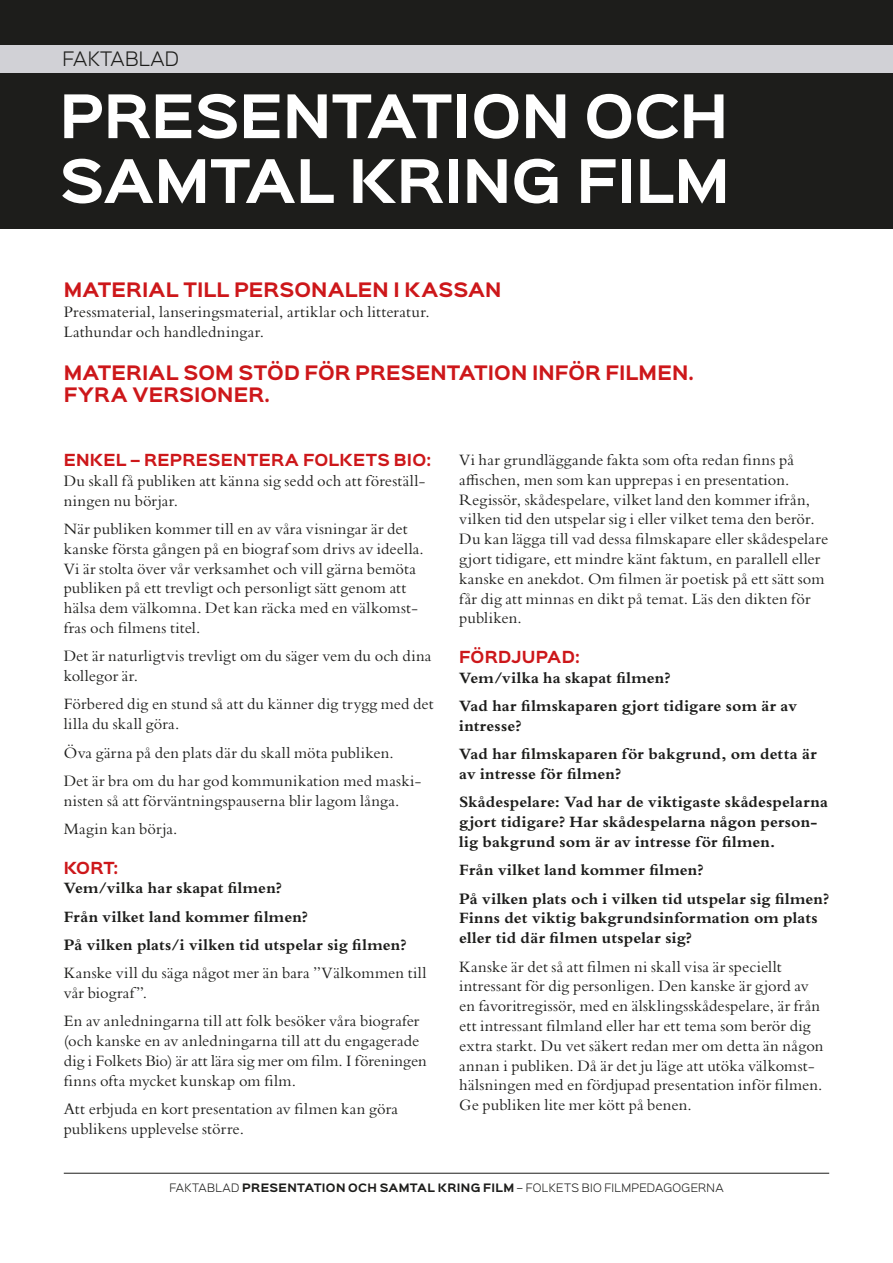
<style>
.page{position:relative;width:893px;height:1263px;background:#fff}
.page>*{position:absolute;margin:0;border:0;box-sizing:border-box;transform-origin:0 0}
.t1{font:700 54px/64.8px "Sinkin Sans 700";color:#fff}
.t2{font:700 18px/21.6px "Sinkin Sans 700";letter-spacing:.005em;color:#cd171a}
.t3{font:300 18px "Sinkin Sans 300";letter-spacing:.01em;color:#1d1d1b}
.t4{font:16.5px/19.8px "Bembo Std";letter-spacing:.01em;color:#1d1d1b}
.t5{font:700 16.5px/19.8px "Bembo Std";letter-spacing:.01em;color:#1d1d1b}
.t6{font:700 15px "Sinkin Sans 700";letter-spacing:.015em;color:#cd171a}
.t7{font:300 10.5px "Sinkin Sans 300";letter-spacing:.03em;color:#1d1d1b}
.s1{font-family:"Sinkin Sans 700";font-weight:700}
</style>
<div class="page">
<div style="left:0;top:0;width:893px;height:229px;background:#1d1d1b"></div>
<div style="left:0;top:45px;width:893px;height:28px;background:#d1d1d6"></div>
<hr style="left:64px;top:1173px;width:765px;height:1px;background:#1d1d1b">
<p class="t3" style="left:63px;top:44px;width:118px">FAKTABLAD</p>
<p class="t1" style="left:60px;top:87px;width:672px">PRESENTATION OCH<br>SAMTAL KRING FILM</p>
<p class="t2" style="left:64px;top:280px;width:439px">MATERIAL TILL PERSONALEN I KASSAN</p>
<p class="t4" style="left:64px;top:302px;width:367px">Pressmaterial, lanseringsmaterial, artiklar och litteratur.<br>Lathundar och handledningar.</p>
<p class="t2" style="left:64px;top:363px;width:632px">MATERIAL SOM STÖD FÖR PRESENTATION INFÖR FILMEN.<br>FYRA VERSIONER.</p>
<p class="t6" style="left:64px;top:452px;width:369px">ENKEL – REPRESENTERA FOLKETS BIO:</p>
<p class="t4" style="left:64px;top:470px;width:363px">Du skall få publiken att känna sig sedd och att föreställ&shy;ningen nu börjar.</p>
<p class="t4" style="left:64px;top:519px;width:362px">När publiken kommer till en av våra visningar är det kanske första gången på en biograf som drivs av ideella.<br>Vi är stolta över vår verksamhet och vill gärna bemöta publiken på ett trevligt och personligt sätt genom att hälsa dem välkomna. Det kan räcka med en välkomst&shy;fras och filmens titel.</p>
<p class="t4" style="left:64px;top:646px;width:369px">Det är naturligtvis trevligt om du säger vem du och dina kollegor är.</p>
<p class="t4" style="left:64px;top:694px;width:371px">Förbered dig en stund så att du känner dig trygg med det lilla du skall göra.</p>
<p class="t4" style="left:64px;top:742px;width:331px">Öva gärna på den plats där du skall möta publiken.</p>
<p class="t4" style="left:64px;top:770px;width:359px">Det är bra om du har god kommunikation med maski&shy;nisten så att förväntningspauserna blir lagom långa.</p>
<p class="t4" style="left:64px;top:819px;width:115px">Magin kan börja.</p>
<p class="t6" style="left:64px;top:860px;width:56px">KORT:</p>
<p class="t5" style="left:64px;top:878px;width:220px">Vem/vilka har skapat filmen?</p>
<p class="t5" style="left:64px;top:906px;width:246px">Från vilket land kommer filmen?</p>
<p class="t5" style="left:64px;top:935px;width:344px">På vilken plats/i vilken tid utspelar sig filmen?</p>
<p class="t4" style="left:64px;top:963px;width:364px">Kanske vill du säga något mer än bara ”Välkommen till vår biograf”.</p>
<p class="t4" style="left:64px;top:1011px;width:364px">En av anledningarna till att folk besöker våra biografer (och kanske en av anledningarna till att du engagerade dig i Folkets Bio) är att lära sig mer om film. I föreningen finns ofta mycket kunskap om film.</p>
<p class="t4" style="left:64px;top:1099px;width:336px">Att erbjuda en kort presentation av filmen kan göra publikens upplevelse större.</p>
<p class="t4" style="left:459px;top:450px;width:336px">Vi har grundläggande fakta som ofta redan finns på affischen, men som kan upprepas i en presentation.</p>
<p class="t4" style="left:459px;top:489px;width:371px">Regissör, skådespelare, vilket land den kommer ifrån, vilken tid den utspelar sig i eller vilket tema den berör.<br>Du kan lägga till vad dessa filmskapare eller skådespelare gjort tidigare, ett mindre känt faktum, en parallell eller kanske en anekdot. Om filmen är poetisk på ett sätt som får dig att minnas en dikt på temat. Läs den dikten för publiken.</p>
<p class="t6" style="left:459px;top:649px;width:122px">FÖRDJUPAD:</p>
<p class="t5" style="left:459px;top:668px;width:213px">Vem/vilka ha skapat filmen?</p>
<p class="t5" style="left:459px;top:696px;width:339px">Vad har filmskaparen gjort tidigare som är av intresse?</p>
<p class="t5" style="left:459px;top:744px;width:359px">Vad har filmskaparen för bakgrund, om detta är av intresse för filmen?</p>
<p class="t5" style="left:459px;top:792px;width:370px">Skådespelare: Vad har de viktigaste skådespelarna gjort tidigare? Har skådespelarna någon person&shy;lig bakgrund som är av intresse för filmen.</p>
<p class="t5" style="left:459px;top:860px;width:246px">Från vilket land kommer filmen?</p>
<p class="t5" style="left:459px;top:888px;width:371px">På vilken plats och i vilken tid utspelar sig filmen?<br>Finns det viktig bakgrundsinformation om plats eller tid där filmen utspelar sig?</p>
<p class="t4" style="left:459px;top:956px;width:366px">Kanske är det så att filmen ni skall visa är speciellt intressant för dig personligen. Den kanske är gjord av en favoritregissör, med en älsklingsskådespelare, är från ett intressant filmland eller har ett tema som berör dig extra starkt. Du vet säkert redan mer om detta än någon annan i publiken. Då är det ju läge att utöka välkomst&shy;hälsningen med en fördjupad presentation inför filmen.<br>Ge publiken lite mer kött på benen.</p>
<p class="t7" style="left:169px;top:1179px;width:556px">FAKTABLAD <span class="s1">PRESENTATION OCH SAMTAL KRING FILM</span> – FOLKETS BIO FILMPEDAGOGERNA</p>
</div>
